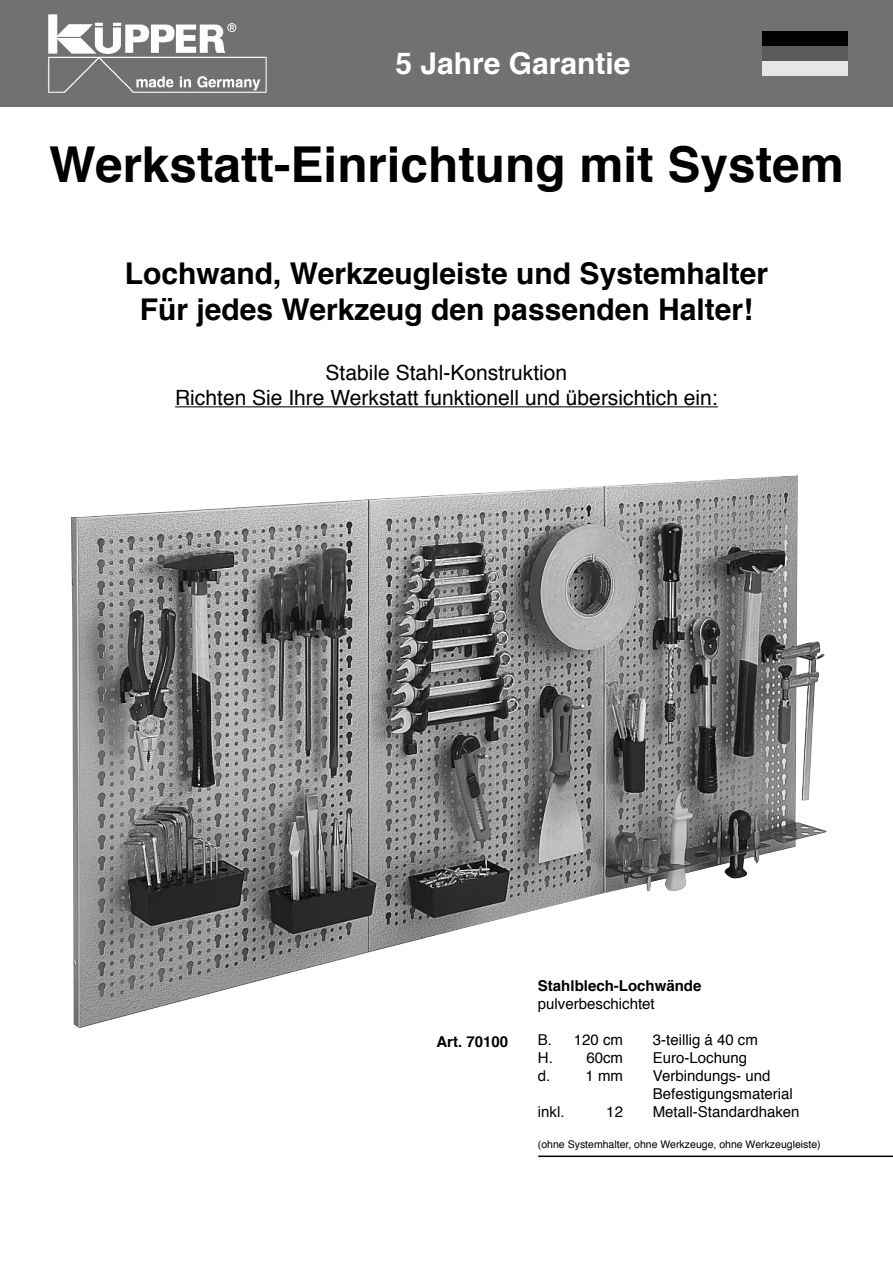
<style>
.page{position:relative;width:893px;height:1263px;background:#fff}
.page>*{position:absolute;margin:0;border:0;box-sizing:border-box;transform-origin:0 0}
.t1{font:700 49.5px "Helvetica";color:#000}
.t2{font:700 30px/36px "Helvetica";color:#000;text-align:center}
.t3{font:700 30px "Helvetica";color:#fff}
.t4{font:21px/25.2px "Helvetica";color:#000;text-align:center}
.t5{font:15px/18px "Helvetica";color:#000}
.t6{font:700 15px "Helvetica";color:#000}
.t7{font:10.5px "Helvetica";color:#000}
</style>
<div class="page">
<img style="left:71px;top:475px;width:756px;height:553px">
<hr style="left:175px;top:406px;width:542px;height:1px;background:#000">
<hr style="left:538px;top:1156px;width:354px;height:1px;background:#000">
<div style="left:0;top:0;width:892px;height:106px;background:#717171"></div>
<img style="left:48px;top:14px;width:219px;height:79px">
<div style="left:762px;top:31px;width:85px;height:15px;background:#000"></div>
<div style="left:762px;top:46px;width:85px;height:15px;background:#5b5b5b"></div>
<div style="left:762px;top:61px;width:85px;height:15px;background:#e6e6e6"></div>
<h2 class="t3" style="left:395px;top:51px;width:237px">5 Jahre Garantie</h2>
<h1 class="t1" style="left:49px;top:144px;width:796px">Werkstatt-Einrichtung mit System</h1>
<h2 class="t2" style="left:125px;top:258px;width:644px">Lochwand, Werkzeugleiste und Systemhalter<br>Für jedes Werkzeug den passenden Halter!</h2>
<h3 class="t4" style="left:175px;top:362px;width:544px">Stabile Stahl-Konstruktion<br>Richten Sie Ihre Werkstatt funktionell und übersichtich ein:</h3>
<p class="t6" style="left:436px;top:1036px;width:73px">Art. 70100</p>
<p class="t6" style="left:538px;top:980px;width:165px">Stahlblech-Lochwände</p>
<p class="t5" style="left:538px;top:996px;width:118px">pulverbeschichtet</p>
<p class="t5" style="left:538px;top:1032px;width:87px">B. 120 cm</p>
<p class="t5" style="left:652px;top:1032px;width:107px">3-teillig á 40 cm</p>
<p class="t5" style="left:538px;top:1050px;width:87px">H. 60cm</p>
<p class="t5" style="left:652px;top:1050px;width:96px">Euro-Lochung</p>
<p class="t5" style="left:538px;top:1068px;width:87px">d. 1 mm</p>
<p class="t5" style="left:652px;top:1068px;width:142px">Verbindungs- und<br>Befestigungsmaterial</p>
<p class="t5" style="left:538px;top:1104px;width:28px">inkl.</p>
<p class="t5" style="left:606px;top:1104px;width:18px">12</p>
<p class="t5" style="left:652px;top:1104px;width:148px">Metall-Standardhaken</p>
<p class="t7" style="left:538px;top:1140px;width:284px">(ohne Systemhalter, ohne Werkzeuge, ohne Werkzeugleiste)</p>
</div>
